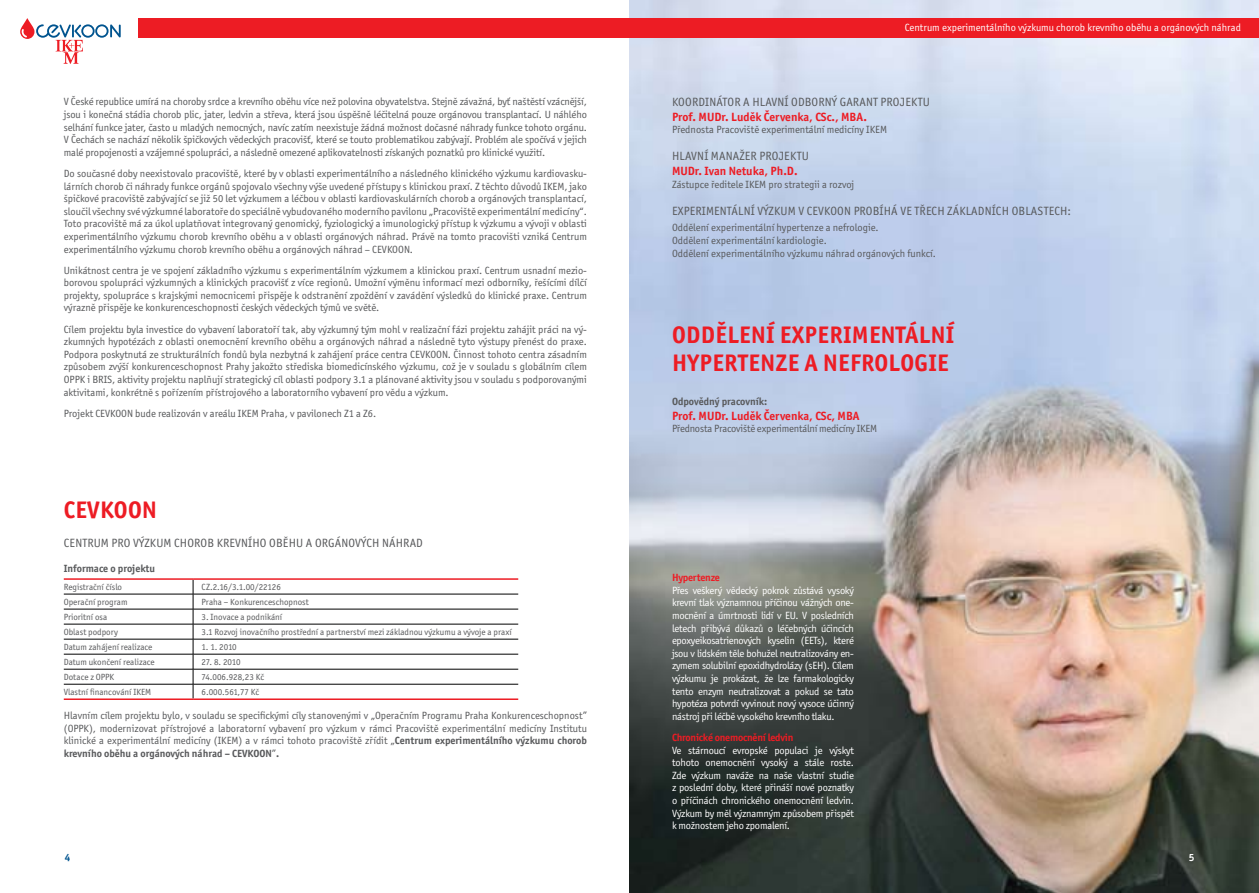
<style>
.page{position:relative;width:1259px;height:893px;background:#fff}
.page>*{position:absolute;margin:0;border:0;box-sizing:border-box;transform-origin:0 0}
.t1{font:700 24px/28.8px "Officina Sans Itc TOT";letter-spacing:.015em;color:#ed1c24}
.t2{font:12px "Officina Sans Itc TOT";letter-spacing:.015em;color:#58595b}
.t3{font:700 12px "Officina Sans Itc TOT";color:#ed1c24}
.t4{font:10.5px/12.6px "Officina Sans Itc TOT";color:#58595b;text-align:justify}
.t5{font:10.5px/12.6px "Officina Sans Itc TOT";letter-spacing:-.02em;color:#fff;text-align:justify}
.t6{font:10.5px "Officina Sans Itc TOT";color:#fff}
.t7{font:10.5px "Officina Sans Itc TOT";letter-spacing:-.02em;color:#58595b}
.t8{font:700 10.5px "Officina Sans Itc TOT";color:#58595b}
.t9{font:700 10.5px "Officina Sans Itc TOT";letter-spacing:-.02em;color:#ed1c24}
.t10{font:700 10.5px "Officina Sans Itc TOT";color:#fff}
.t11{font:700 10.5px "Officina Sans Itc TOT";color:#00548f}
.t12{font:9px "Officina Sans Itc TOT";color:#58595b}
.s1{font-weight:700}
</style>
<div class="page">
<img style="left:629px;top:0;width:630px;height:893px">
<svg style="left:20px;top:18px;width:101px;height:46px"></svg>
<div style="left:139px;top:18px;width:1120px;height:19px;background:#ed1c24"></div>
<hr style="left:64px;top:594px;width:129px;height:1px;background:#000">
<hr style="left:193px;top:594px;width:325px;height:1px;background:#000">
<hr style="left:64px;top:609px;width:129px;height:1px;background:#000">
<hr style="left:193px;top:609px;width:325px;height:1px;background:#000">
<hr style="left:64px;top:624px;width:129px;height:1px;background:#000">
<hr style="left:193px;top:624px;width:325px;height:1px;background:#000">
<hr style="left:64px;top:639px;width:129px;height:1px;background:#000">
<hr style="left:193px;top:639px;width:325px;height:1px;background:#000">
<hr style="left:64px;top:654px;width:129px;height:1px;background:#000">
<hr style="left:193px;top:654px;width:325px;height:1px;background:#000">
<hr style="left:64px;top:669px;width:129px;height:1px;background:#000">
<hr style="left:193px;top:669px;width:325px;height:1px;background:#000">
<hr style="left:64px;top:684px;width:129px;height:1px;background:#000">
<hr style="left:193px;top:684px;width:325px;height:1px;background:#000">
<svg style="left:193px;top:580px;width:1px;height:118px"></svg>
<hr style="left:64px;top:578px;width:129px;height:2px;background:#ed1c24">
<hr style="left:193px;top:578px;width:325px;height:2px;background:#ed1c24">
<hr style="left:64px;top:698px;width:129px;height:2px;background:#ed1c24">
<hr style="left:193px;top:698px;width:325px;height:2px;background:#ed1c24">
<p class="t4" style="left:64px;top:96px;width:525px">V České republice umírá na choroby srdce a krevního oběhu více než polovina obyvatelstva. Stejně závažná, byť naštěstí vzácnější, jsou i konečná stádia chorob plic, jater, ledvin a střeva, která jsou úspěšně léčitelná pouze orgánovou transplantací. U náhlého selhání funkce jater, často u mladých nemocných, navíc zatím neexistuje žádná možnost dočasné náhrady funkce tohoto orgánu.<br>V Čechách se nachází několik špičkových vědeckých pracovišť, které se touto problematikou zabývají. Problém ale spočívá v jejich malé propojenosti a vzájemné spolupráci, a následně omezené aplikovatelnosti získaných poznatků pro klinické využití.</p>
<p class="t4" style="left:64px;top:167px;width:525px">Do současné doby neexistovalo pracoviště, které by v oblasti experimentálního a následného klinického výzkumu kardiovasku&shy;lárních chorob či náhrady funkce orgánů spojovalo všechny výše uvedené přístupy s klinickou praxí. Z těchto důvodů IKEM, jako špičkové pracoviště zabývající se již 50 let výzkumem a léčbou v oblasti kardiovaskulárních chorob a orgánových transplantací, sloučil všechny své výzkumné laboratoře do speciálně vybudovaného moderního pavilonu „Pracoviště experimentální medicíny“.<br>Toto pracoviště má za úkol uplatňovat integrovaný genomický, fyziologický a imunologický přístup k výzkumu a vývoji v oblasti experimentálního výzkumu chorob krevního oběhu a v oblasti orgánových náhrad. Právě na tomto pracovišti vzniká Centrum experimentálního výzkumu chorob krevního oběhu a orgánových náhrad – CEVKOON</p>
<p class="t4" style="left:64px;top:238px;width:524px;line-height:21.1px;text-indent:346px">.<br>Unikátnost centra je ve spojení základního výzkumu s experimentálním výzkumem a klinickou praxí. Centrum usnadní mezio-</p>
<p class="t4" style="left:64px;top:276px;width:525px">borovou spolupráci výzkumných a klinických pracovišť z více regionů. Umožní výměnu informací mezi odborníky, řešícími dílčí projekty, spolupráce s krajskými nemocnicemi přispěje k odstranění zpoždění v zavádění výsledků do klinické praxe. Centrum výrazně přispěje ke konkurenceschopnosti českých vědeckých týmů ve světě.</p>
<p class="t4" style="left:64px;top:323px;width:524px">Cílem projektu byla investice do vybavení laboratoří tak, aby výzkumný tým mohl v realizační fázi projektu zahájit práci na vý&shy;zkumných hypotézách z oblasti onemocnění krevního oběhu a orgánových náhrad a následně tyto výstupy přenést do praxe.<br>Podpora poskytnutá ze strukturálních fondů byla nezbytná k zahájení práce centra CEVKOON</p>
<p class="t4" style="left:64px;top:348px;width:524px;text-indent:384px">. Činnost tohoto centra zásadním způsobem zvýší konkurenceschopnost Prahy jakožto střediska biomedicínského výzkumu, což je v souladu s globálním cílem OPPK i BRIS, aktivity projektu naplňují strategický cíl oblasti podpory 3.1 a plánované aktivity jsou v souladu s podporovanými aktivitami, konkrétně s pořízením přístrojového a laboratorního vybavení pro vědu a výzkum.</p>
<p class="t4" style="left:64px;top:407px;width:48px">Projekt CEVKOON</p>
<p class="t4" style="left:135px;top:407px;width:242px">bude realizován v areálu IKEM Praha, v pavilonech Z1 a Z6.</p>
<h1 class="t1" style="left:64px;top:495px;width:91px">CEVKOON</h1>
<p class="t2" style="left:64px;top:536px;width:360px">Centru m pro výzku m chorob krevního oběhu a orgánových náhrad</p>
<p class="t8" style="left:64px;top:562px;width:93px">Informace o projektu</p>
<p class="t12" style="left:64px;top:582px;width:60px">Registrační číslo</p>
<p class="t12" style="left:202px;top:582px;width:81px">CZ.2.16/3.1.00/22126</p>
<p class="t12" style="left:64px;top:597px;width:65px">Operační program</p>
<p class="t12" style="left:202px;top:597px;width:109px">Praha – Konkurenceschopnost</p>
<p class="t12" style="left:64px;top:612px;width:45px">Prioritní osa</p>
<p class="t12" style="left:202px;top:612px;width:83px">3. Inovace a podnikání</p>
<p class="t12" style="left:64px;top:627px;width:56px">Oblast podpory</p>
<p class="t12" style="left:202px;top:627px;width:312px">3.1 Rozvoj inovačního prostřední a partnerství mezi základnou výzkumu a vývoje a praxí</p>
<p class="t12" style="left:64px;top:642px;width:90px">Datum zahájení realizace</p>
<p class="t12" style="left:202px;top:642px;width:37px">1. 1. 2010</p>
<p class="t12" style="left:64px;top:657px;width:92px">Datum ukončení realizace</p>
<p class="t12" style="left:202px;top:657px;width:40px">27. 8. 2010</p>
<p class="t12" style="left:64px;top:672px;width:51px">Dotace z O PPK</p>
<p class="t12" style="left:202px;top:672px;width:64px">74.006.928,23 Kč</p>
<p class="t12" style="left:64px;top:687px;width:88px">Vlastní financování IKEM</p>
<p class="t12" style="left:202px;top:687px;width:59px">6.000.561,77 Kč</p>
<p class="t4" style="left:64px;top:709px;width:524px">H lavním cílem projektu bylo, v souladu se specifickými cíly stanovenými v „Operačním Programu Praha Konkurenceschopnost” (OPPK), modernizovat přístrojové a laboratorní vybavení pro výzkum v rámci Pracoviště experimentální medicíny Institutu klinické a experimentální medicíny (IKEM) a v rámci tohoto pracoviště zřídit „<span class="s1">Centrum experimentálního výzkumu chorob krevního oběhu a orgánových náhrad – CEVKOON</span>”<span class="s1">.</span></p>
<p class="t11" style="left:65px;top:851px;width:7px">4</p>
<p class="t6" style="left:904px;top:21px;width:338px">Centrum experimentálního výzkumu chorob krevního oběhu a orgánových náhrad</p>
<p class="t2" style="left:672px;top:96px;width:257px">Koordinátor a hlavní odborný garant projektu</p>
<p class="t3" style="left:672px;top:109px;width:196px">Prof. MU Dr. Luděk Červenka, CSc., MBA.</p>
<p class="t4" style="left:672px;top:124px;width:215px">Přednosta Pracoviště experimentální medicíny IKEM</p>
<p class="t2" style="left:672px;top:150px;width:136px">H lavní manažer projektu</p>
<p class="t3" style="left:672px;top:163px;width:127px">MU Dr. Ivan Netuka, Ph.D.</p>
<p class="t4" style="left:672px;top:178px;width:185px">Zástupce ředitele IKEM pro strategii a rozvoj</p>
<p class="t2" style="left:672px;top:204px;width:154px">Experimentální výzku m v CEVKOON</p>
<p class="t2" style="left:853px;top:204px;width:219px">probíhá ve třech základních oblastech:</p>
<p class="t4" style="left:672px;top:222px;width:265px;text-align:left">Oddělení experimentální hypertenze a nefrologie.<br>Oddělení experimentální kardiologie.<br>Oddělení experimentálního výzkumu náhrad orgánových funkcí.</p>
<h1 class="t1" style="left:672px;top:320px;width:284px">Oddělení experimentální hypertenze a nefrologie</h1>
<p class="t8" style="left:672px;top:395px;width:97px">Odpovědný pracovník:</p>
<p class="t3" style="left:672px;top:408px;width:189px">Prof. MU Dr. Luděk Červenka, CSc, MBA</p>
<p class="t7" style="left:672px;top:423px;width:205px">Přednosta Pracoviště experimentální medicíny IKEM</p>
<p class="t9" style="left:672px;top:571px;width:49px">Hypertenze</p>
<p class="t5" style="left:672px;top:584px;width:183px">Přes veškerý vědecký pokrok zůstává vysoký krevní tlak významnou příčinou vážných one&shy;mocnění a úmrtnosti lidí v EU. V posledních letech přibývá důkazů o léčebných účincích epoxyeikosatrienových kyselin (EETs), které jsou v lidském těle bohužel neutralizovány en&shy;zymem solubilní epoxidhydrolázy (sEH ). Cílem výzkumu je prokázat, že lze farmakologicky tento enzym neutralizovat a pokud se tato hypotéza potvrdí vyvinout nový vysoce účinný nástroj při léčbě vysokého krevního tlaku.</p>
<p class="t9" style="left:672px;top:731px;width:123px">Chronické onemocnění ledvin</p>
<p class="t5" style="left:672px;top:744px;width:183px">Ve stárnoucí evropské populaci je výskyt tohoto onemocnění vysoký a stále roste.<br>Zde výzkum naváže na naše vlastní studie z poslední doby, které přináší nové poznatky o příčinách chronického onemocnění ledvin.<br>Výzkum by měl významným způsobem přispět k možnostem jeho zpomalení.</p>
<p class="t10" style="left:1188px;top:851px;width:7px">5</p>
</div>
